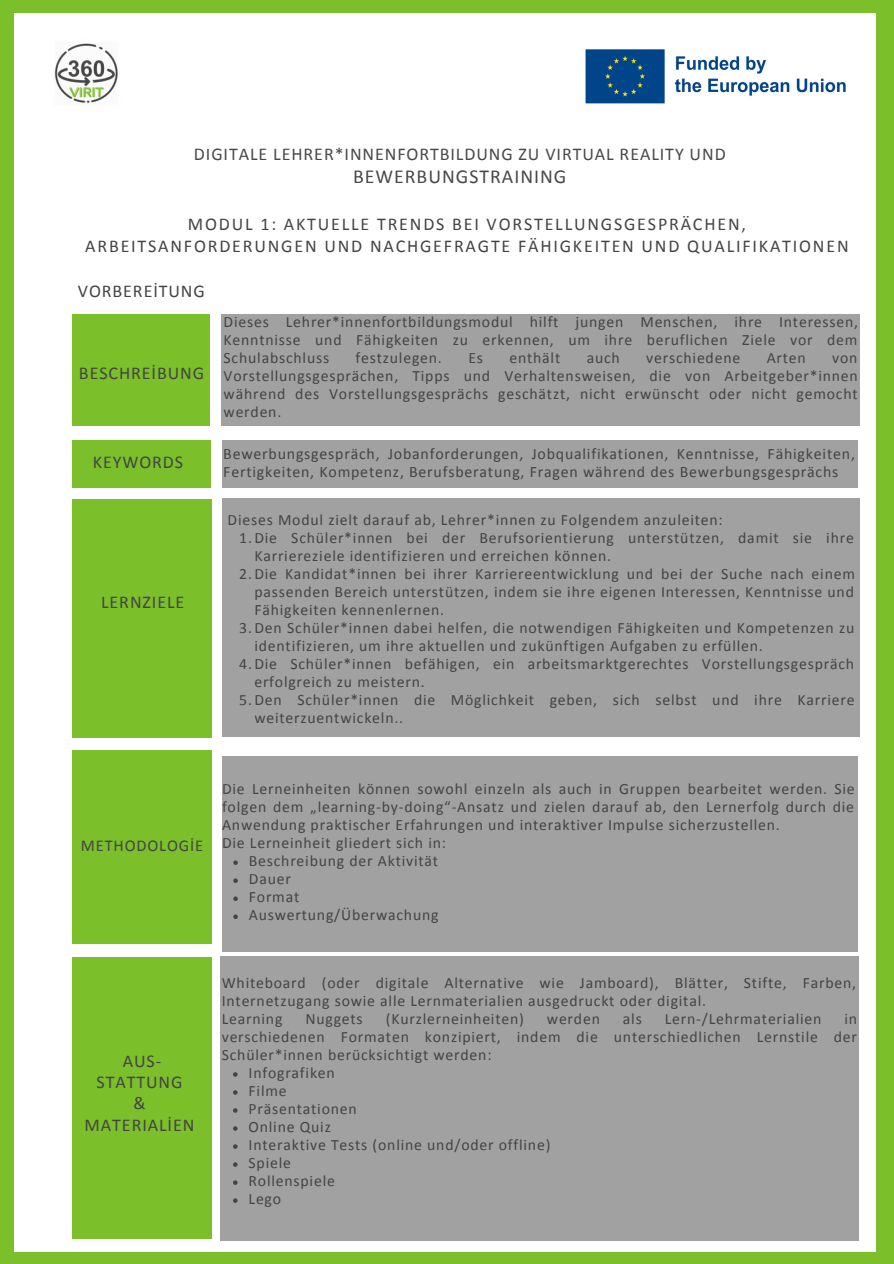
<style>
.page{position:relative;width:894px;height:1264px;background:#fff}
.page>*{position:absolute;margin:0;border:0;box-sizing:border-box;transform-origin:0 0}
.t1{font:19.8px "Calibri";letter-spacing:.05em;color:#494949}
.t2{font:18px/22.5px "Calibri";letter-spacing:.1em;color:#444;text-align:center}
.t3{font:18px/21.5px "Calibri";letter-spacing:.05em;color:#444;text-align:center}
.t4{font:18px "Calibri";letter-spacing:.05em;color:#494949}
.t5{font:16.5px "Calibri";letter-spacing:.05em;color:#444}
.t6{font:15.9px/18.1px "Calibri";letter-spacing:.05em;color:#444}
.t7{font:15.75px/18px "Calibri";letter-spacing:.05em;color:#444}
</style>
<div class="page">
<div style="left:0;top:0;width:893px;height:1263px;background:#7bbf2a"></div>
<div style="left:14px;top:13px;width:860px;height:1238px;background:#fff"></div>
<div style="left:72px;top:314px;width:138px;height:112px;background:#7bbf2a"></div>
<div style="left:220px;top:956px;width:638px;height:283px;background:#a1a1a1"></div>
<div style="left:222px;top:314px;width:637px;height:112px;background:#a1a1a1"></div>
<div style="left:222px;top:440px;width:635px;height:47px;background:#a1a1a1"></div>
<div style="left:222px;top:499px;width:637px;height:237px;background:#a1a1a1"></div>
<div style="left:222px;top:755px;width:635px;height:196px;background:#a1a1a1"></div>
<div style="left:72px;top:440px;width:139px;height:47px;background:#7bbf2a"></div>
<div style="left:72px;top:500px;width:139px;height:237px;background:#7bbf2a"></div>
<div style="left:72px;top:750px;width:139px;height:193px;background:#7bbf2a"></div>
<div style="left:72px;top:957px;width:139px;height:281px;background:#7bbf2a"></div>
<img style="left:54px;top:43px;width:64px;height:60px">
<img style="left:585px;top:49px;width:261px;height:55px">
<svg style="left:233px;top:860px;width:5px;height:5px"></svg>
<svg style="left:233px;top:878px;width:5px;height:5px"></svg>
<svg style="left:233px;top:896px;width:5px;height:5px"></svg>
<svg style="left:233px;top:914px;width:5px;height:5px"></svg>
<svg style="left:233px;top:1072px;width:4px;height:4px"></svg>
<svg style="left:233px;top:1090px;width:4px;height:4px"></svg>
<svg style="left:233px;top:1108px;width:4px;height:4px"></svg>
<svg style="left:233px;top:1126px;width:4px;height:4px"></svg>
<svg style="left:233px;top:1144px;width:4px;height:4px"></svg>
<svg style="left:233px;top:1162px;width:4px;height:4px"></svg>
<svg style="left:233px;top:1180px;width:4px;height:4px"></svg>
<svg style="left:233px;top:1198px;width:4px;height:4px"></svg>
<p class="t4" style="left:194px;top:146px;width:533px">DIGITALE LEHRER*INNENFORTBILDUNG ZU VIRTUAL REALITY UND</p>
<p class="t1" style="left:353px;top:168px;width:215px">BEWERBUNGSTRAINING</p>
<p class="t2" style="left:85px;top:214px;width:764px">MODUL 1: AKTUELLE TRENDS BEI VORSTELLUNGSGESPRÄCHEN,<br>ARBEITSANFORDERUNGEN UND NACHGEFRAGTE FÄHIGKEITEN UND QUALIFIKATIONEN</p>
<p class="t3" style="left:78px;top:281px;width:128px">VORBEREİTUNG</p>
<p class="t3" style="left:79px;top:364px;width:127px">BESCHREİBUNG</p>
<p class="t3" style="left:93px;top:453px;width:92px">KEYWORDS</p>
<p class="t3" style="left:101px;top:593px;width:85px">LERNZIELE</p>
<p class="t7" style="left:223px;top:314px;width:636px;text-align:justify">Dieses Lehrer*innenfortbildungsmodul hilft jungen Menschen, ihre Interessen, Kenntnisse und Fähigkeiten zu erkennen, um ihre beruflichen Ziele vor dem Schulabschluss</p>
<p class="t7" style="left:355px;top:350px;width:88px">festzulegen.</p>
<p class="t7" style="left:468px;top:350px;width:16px">Es</p>
<p class="t7" style="left:509px;top:350px;width:52px">enthält</p>
<p class="t7" style="left:586px;top:350px;width:35px">auch</p>
<p class="t7" style="left:646px;top:350px;width:95px">verschiedene</p>
<p class="t7" style="left:766px;top:350px;width:41px">Arten</p>
<p class="t7" style="left:223px;top:350px;width:635px;text-align:justify;text-indent:608px">von Vorstellungsgesprächen, Tipps und Verhaltensweisen, die von Arbeitgeber*innen während des Vorstellungsgesprächs geschätzt, nicht erwünscht oder nicht gemocht werden.</p>
<p class="t6" style="left:223px;top:446px;width:633px">Bewerbungsgespräch, Jobanforderungen, Jobqualifikationen, Kenntnisse, Fähigkeiten,<br>Fertigkeiten, Kompetenz, Berufsberatung, Fragen während des Bewerbungsgesprächs</p>
<p class="t7" style="left:227px;top:512px;width:496px">Dieses Modul zielt darauf ab, Lehrer*innen zu Folgendem anzuleiten:</p>
<p class="t7" style="left:239px;top:530px;width:616px">1.Die Schüler*innen bei der Berufsorientierung unterstützen, damit sie ihre</p>
<p class="t7" style="left:254px;top:548px;width:358px">Karriereziele identifizieren und erreichen können.</p>
<p class="t7" style="left:239px;top:566px;width:617px">2.Die Kandidat*innen bei ihrer Karriereentwicklung und bei der Suche nach einem</p>
<p class="t7" style="left:254px;top:584px;width:601px">passenden Bereich unterstützen, indem sie ihre eigenen Interessen, Kenntnisse und</p>
<p class="t7" style="left:254px;top:602px;width:191px">Fähigkeiten kennenlernen.</p>
<p class="t7" style="left:239px;top:620px;width:616px">3.Den Schüler*innen dabei helfen, die notwendigen Fähigkeiten und Kompetenzen zu</p>
<p class="t7" style="left:254px;top:638px;width:510px">identifizieren, um ihre aktuellen und zukünftigen Aufgaben zu erfüllen.</p>
<p class="t7" style="left:239px;top:656px;width:616px">4.Die Schüler*innen befähigen, ein arbeitsmarktgerechtes Vorstellungsgespräch</p>
<p class="t7" style="left:254px;top:674px;width:172px">erfolgreich zu meistern.</p>
<p class="t7" style="left:239px;top:692px;width:616px">5.Den Schüler*innen die Möglichkeit geben, sich selbst und ihre Karriere</p>
<p class="t7" style="left:254px;top:710px;width:150px">weiterzuentwickeln..</p>
<p class="t5" style="left:81px;top:839px;width:124px">METHODOLOGİE</p>
<p class="t7" style="left:222px;top:781px;width:634px">Die Lerneinheiten können sowohl einzeln als auch in Gruppen bearbeitet werden. Sie folgen dem „learning-by-doing“-Ansatz und zielen darauf ab, den Lernerfolg durch die Anwendung praktischer Erfahrungen und interaktiver Impulse sicherzustellen.<br>Die Lerneinheit gliedert sich in:</p>
<p class="t7" style="left:249px;top:853px;width:191px">Beschreibung der Aktivität<br>Dauer<br>Format<br>Auswertung/Überwachung</p>
<p class="t3" style="left:85px;top:1051px;width:111px">AUS-<br>STATTUNG<br>&amp;<br>MATERIALİEN</p>
<p class="t7" style="left:222px;top:974px;width:635px">Whiteboard (oder digitale Alternative wie Jamboard), Blätter, Stifte, Farben,<br>Internetzugang sowie alle Lernmaterialien ausgedruckt oder digital.<br>Learning</p>
<p class="t7" style="left:305px;top:1010px;width:59px">Nuggets</p>
<p class="t7" style="left:385px;top:1010px;width:140px">(Kurzlerneinheiten)</p>
<p class="t7" style="left:547px;top:1010px;width:54px">werden</p>
<p class="t7" style="left:622px;top:1010px;width:20px">als</p>
<p class="t7" style="left:664px;top:1010px;width:158px">Lern-/Lehrmaterialien</p>
<p class="t7" style="left:222px;top:1010px;width:636px;text-align:justify;text-indent:622px">in verschiedenen Formaten konzipiert, indem die unterschiedlichen Lernstile der Schüler*innen berücksichtigt werden:</p>
<p class="t7" style="left:248px;top:1064px;width:303px">Infografiken<br>Filme<br>Präsentationen<br>Online Quiz<br>Interaktive Tests (online und/oder offline)<br>Spiele<br>Rollenspiele<br>Lego</p>
</div>
